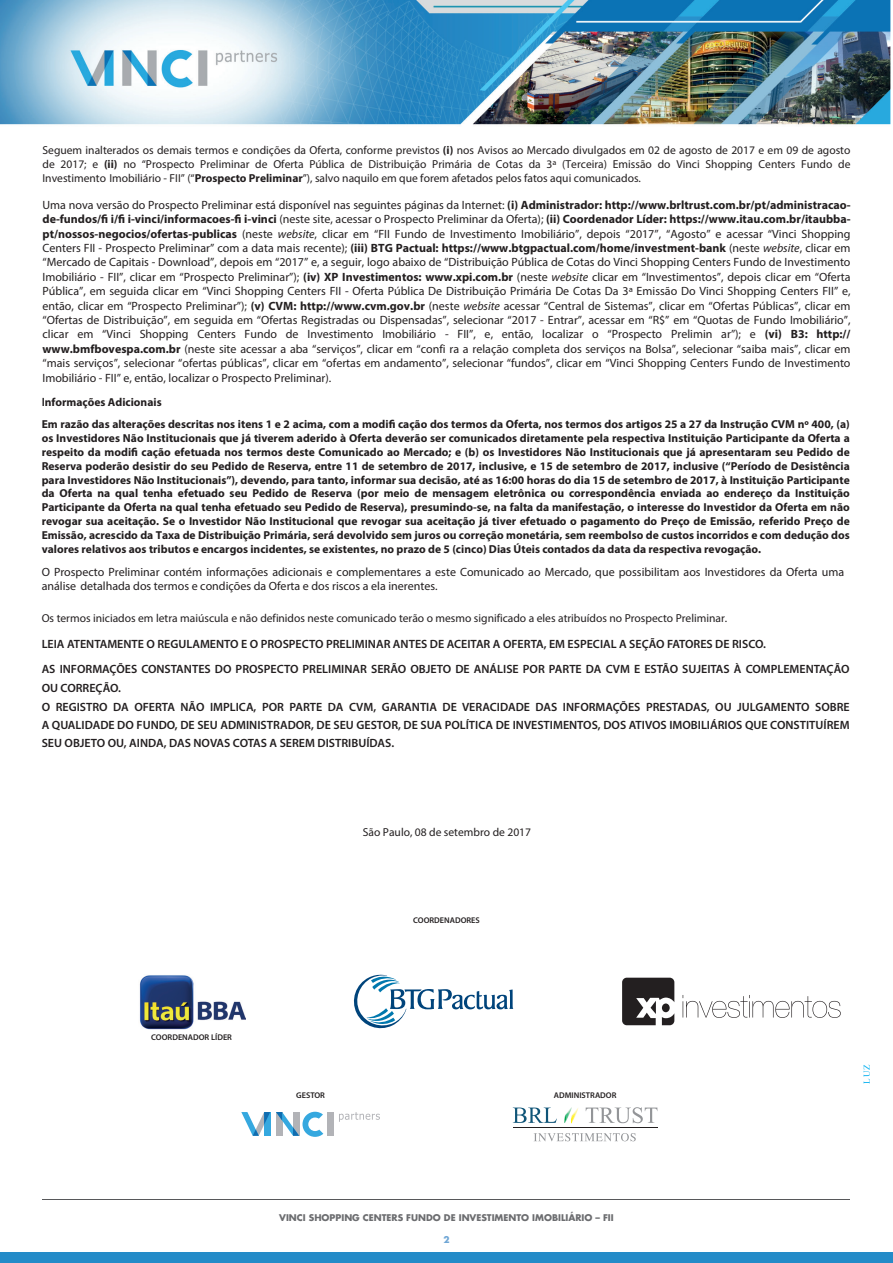
<style>
.page{position:relative;width:893px;height:1263px;background:#fff}
.page>*{position:absolute;margin:0;border:0;box-sizing:border-box;transform-origin:0 0}
.t1{font:12px/14.4px "Myriad Pro";color:#231f20;text-align:justify}
.t2{font:600 12px/18.6px "Myriad Pro";color:#231f20}
.t3{font:700 11.55px/13.8px "Myriad Pro";color:#231f20}
.t4{font:11.55px/13.8px "Myriad Pro";color:#231f20;text-align:justify}
.t5{font:700 9px "Futura";color:#6c6d70}
.t6{font:9px "Times New Roman";color:#00aeef}
.t7{font:700 9px "Futura";color:#6fa6d5}
.t8{font:600 8.25px "Myriad Pro";color:#231f20}
.s1{font-weight:700}
.s2{font-style:italic}
.s3{font-weight:600;font-size:12px}
</style>
<div class="page">
<img style="left:0;top:0;width:890px;height:1200px">
<div style="left:0;top:1252px;width:893px;height:11px;background:#248bc8"></div>
<hr style="left:43px;top:1199px;width:807px;height:1px;background:#57585a">
<div style="left:327px;top:1112px;width:6px;height:24px;background:#b2b3b7"></div>
<svg style="left:241px;top:1112px;width:29px;height:24px"></svg>
<svg style="left:276px;top:1112px;width:47px;height:25px"></svg>
<svg style="left:339px;top:1112px;width:41px;height:10px"></svg>
<svg style="left:513px;top:1107px;width:44px;height:16px"></svg>
<svg style="left:586px;top:1107px;width:71px;height:16px"></svg>
<hr style="left:513px;top:1128px;width:144px;height:1px;background:#231f20">
<svg style="left:534px;top:1133px;width:102px;height:8px"></svg>
<svg style="left:564px;top:1107px;width:14px;height:16px"></svg>
<svg style="left:622px;top:978px;width:52px;height:47px"></svg>
<div style="left:662px;top:1003px;width:8px;height:9px;background:#231f20;border-radius:50%"></div>
<svg style="left:683px;top:995px;width:158px;height:23px"></svg>
<svg style="left:354px;top:975px;width:159px;height:53px"></svg>
<img style="left:138px;top:974px;width:107px;height:56px">
<p class="t4" style="left:43px;top:143px;width:809px">Seguem inalterados os demais termos e condições da Oferta, conforme previstos <span class="s1">(i)</span> nos Avisos ao Mercado divulgados em 02 de agosto de 2017 e em 09 de agosto de 2017; e <span class="s1">(ii)</span> no “Prospecto Preliminar de Oferta Pública de Distribuição Primária de Cotas da 3ª (Terceira) Emissão do Vinci Shopping Centers Fundo de Investimento Imobiliário - FII” (“<span class="s1">Prospecto Preliminar</span>”), salvo naquilo em que forem afetados pelos fatos aqui comunicados.</p>
<p class="t1" style="left:43px;top:197px;width:809px">Uma nova versão do Prospecto Preliminar está disponível nas seguintes páginas da Internet: <span class="s1">(i) Administrador: http://www.brltrust.com.br/pt/administracao&shy;de-fundos/fi i/fi i-vinci/informacoes-fi i-vinci</span> (neste site, acessar o Prospecto Preliminar da Oferta); <span class="s1">(ii) Coordenador Líder: https://www.itau.com.br/itaubba&shy;pt/nossos-negocios/ofertas-publicas</span> (neste <span class="s2">website</span>, clicar em “FII Fundo de Investimento Imobiliário”, depois “2017”, “Agosto” e acessar “Vinci Shopping Centers FII - Prospecto Preliminar” com a data mais recente); <span class="s1">(iii) BTG Pactual: https://www.btgpactual.com/home/investment-bank</span> (neste <span class="s2">website</span>, clicar em “Mercado de Capitais - Download”, depois em “2017” e, a seguir, logo abaixo de “Distribuição Pública de Cotas do Vinci Shopping Centers Fundo de Investimento Imobiliário - FII”, clicar em “Prospecto Preliminar”); <span class="s1">(iv) XP Investimentos: www.xpi.com.br</span> (neste <span class="s2">website</span> clicar em “Investimentos”, depois clicar em “Oferta Pública”, em seguida clicar em “Vinci Shopping Centers FII - Oferta Pública De Distribuição Primária De Cotas Da 3ª Emissão Do Vinci Shopping Centers FII” e, então, clicar em “Prospecto Preliminar”); <span class="s1">(v) CVM: http://www.cvm.gov.br</span> (neste <span class="s2">website</span> acessar “Central de Sistemas”, clicar em “Ofertas Públicas”, clicar em “Ofertas de Distribuição”, em seguida em “Ofertas Registradas ou Dispensadas”, selecionar “2017 - Entrar”, acessar em “R$” em “Quotas de Fundo Imobiliário”, clicar em “Vinci Shopping Centers Fundo de Investimento Imobiliário - FII”, e, então, localizar o “Prospecto Prelimin ar”); e <span class="s1">(vi) B3: http:// www.bmfbovespa.com.br</span> (neste site acessar a aba “serviços”, clicar em “confi ra a relação completa dos serviços na Bolsa”, selecionar “saiba mais”, clicar em “mais serviços”, selecionar “ofertas públicas”, clicar em “ofertas em andamento”, selecionar “fundos”, clicar em “Vinci Shopping Centers Fundo de Investimento Imobiliário - FII” e, então, localizar o Prospecto Preliminar).</p>
<p class="t3" style="left:42px;top:391px;width:809px;line-height:22px"><span class="s3">I</span>nformações Adicionais<br>Em razão das alterações descritas nos itens 1 e 2 acima, com a modifi cação dos termos da Oferta, nos termos dos artigos 25 a 27 da Instrução CVM nº 400, (a)</p>
<p class="t3" style="left:42px;top:431px;width:809px;text-align:justify">os Investidores Não Institucionais que já tiverem aderido à Oferta deverão ser comunicados diretamente pela respectiva Instituição Participante da Oferta a respeito da modifi cação efetuada nos termos deste Comunicado ao Mercado; e (b) os Investidores Não Institucionais que já apresentaram seu Pedido de Reserva poderão desistir do seu Pedido de Reserva, entre 11 de setembro de 2017, inclusive, e 15 de setembro de 2017, inclusive (“Período de Desistência para Investidores Não Institucionais”), devendo, para tanto, informar sua decisão, até as 16:00 horas do dia 15 de setembro de 2017, à Instituição Participante da Oferta na qual tenha efetuado seu Pedido de Reserva (por meio de mensagem eletrônica ou correspondência enviada ao endereço da Instituição Participante da Oferta na qual tenha efetuado seu Pedido de Reserva), presumindo-se, na falta da manifestação, o interesse do Investidor da Oferta em não revogar sua aceitação. Se o Investidor Não Institucional que revogar sua aceitação já tiver efetuado o pagamento do Preço de Emissão, referido Preço de Emissão, acrescido da Taxa de Distribuição Primária, será devolvido sem juros ou correção monetária, sem reembolso de custos incorridos e com dedução dos valores relativos aos tributos e encargos incidentes, se existentes, no prazo de 5 (cinco) Dias Úteis contados da data da respectiva revogação.</p>
<p class="t1" style="left:42px;top:564px;width:804px">O Prospecto Preliminar contém informações adicionais e complementares a este Comunicado ao Mercado, que possibilitam aos Investidores da Oferta uma análise detalhada dos termos e condições da Oferta e dos riscos a ela inerentes.</p>
<p class="t4" style="left:42px;top:611px;width:687px">Os termos iniciados em letra maiúscula e não defi nidos neste comunicado terão o mesmo signifi cado a eles atribuídos no Prospecto Preliminar.</p>
<p class="t2" style="left:42px;top:631px;width:809px;line-height:25px">LEIA ATENTAMENTE O REGULAMENTO E O PROSPECTO PRELIMINAR ANTES DE ACEITAR A OFERTA, EM ESPECIAL A SEÇÃO FATORES DE RISCO.<br>AS INFORMAÇÕES CONSTANTES DO PROSPECTO PRELIMINAR SERÃO OBJETO DE ANÁLISE POR PARTE DA CVM E ESTÃO SUJEITAS À COMPLEMENTAÇÃO</p>
<p class="t2" style="left:42px;top:678px;width:809px">OU CORREÇÃO.<br>O REGISTRO DA OFERTA NÃO IMPLICA, POR PARTE DA CVM, GARANTIA DE VERACIDADE DAS INFORMAÇÕES PRESTADAS, OU JULGAMENTO SOBRE A QUALIDADE DO FUNDO, DE SEU ADMINISTRADOR, DE SEU GESTOR, DE SUA POLÍTICA DE INVESTIMENTOS, DOS ATIVOS IMOBILIÁRIOS QUE CONSTITUÍREM SEU OBJETO OU, AINDA, DAS NOVAS COTAS A SEREM DISTRIBUÍDAS.</p>
<p class="t4" style="left:363px;top:825px;width:170px">São Paulo, 08 de setembro de 2017</p>
<p class="t8" style="left:413px;top:915px;width:68px">COORDENADORES</p>
<p class="t8" style="left:151px;top:1032px;width:82px">COORDENADOR LÍDER</p>
<p class="t8" style="left:296px;top:1090px;width:30px">GESTOR</p>
<p class="t8" style="left:554px;top:1090px;width:64px">ADMINISTRADOR</p>
<p class="t6" style="left:861px;top:1083px;width:21px;rotate:-90deg">LUZ</p>
<p class="t5" style="left:279px;top:1211px;width:336px">VINCI SHOPPING CENTERS FUNDO DE INVESTIMENTO IMOBILIÁRIO – FII</p>
<p class="t7" style="left:443px;top:1233px;width:8px">2</p>
</div>
